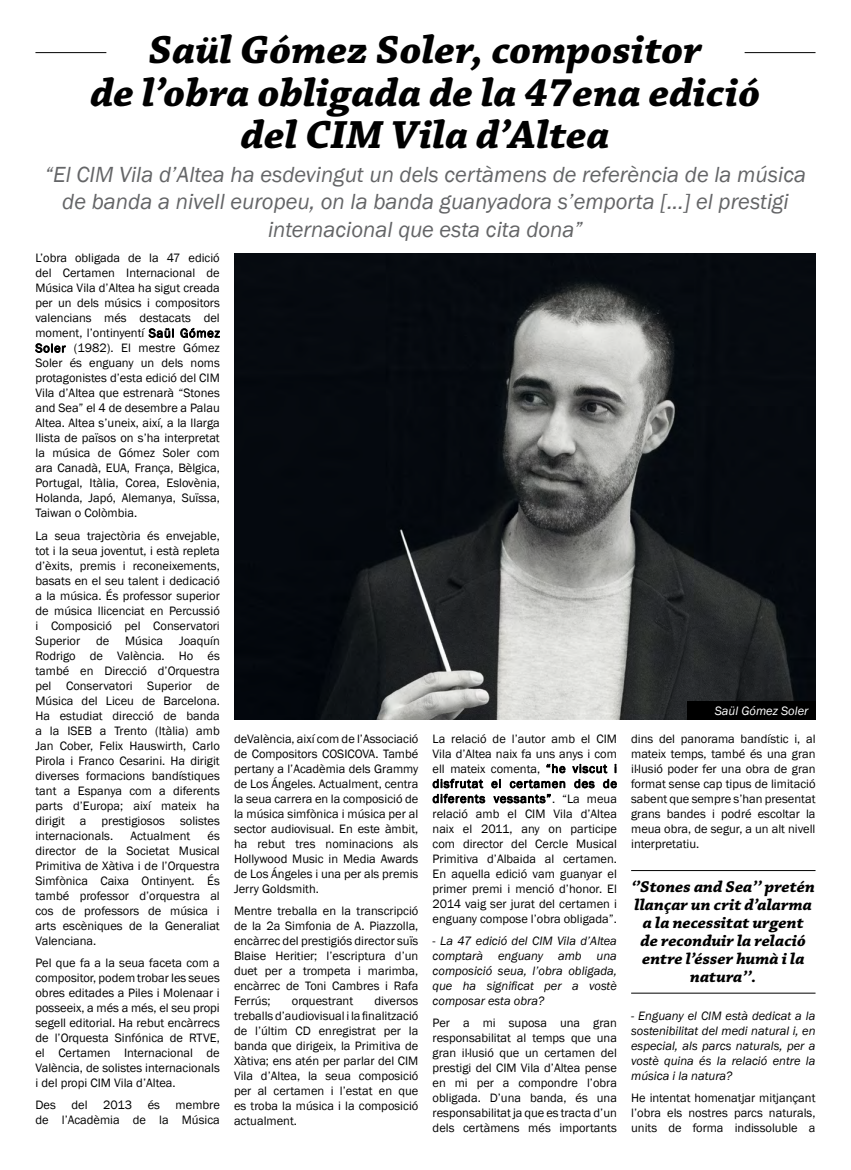
<style>
.page{position:relative;width:851px;height:1170px;background:#fff}
.page>*{position:absolute;margin:0;border:0;box-sizing:border-box;transform-origin:0 0}
.t1{font:italic 700 41.25px/42.5px "Chaparral Pro";color:#000;text-align:center;scale:1.05 1}
.t2{font:italic 22.5px/27.5px "Franklin Gothic";color:#646567;text-align:center}
.t3{font:italic 700 16.5px/18px "Chaparral Pro";color:#000;text-align:center;scale:1.05 1}
.t4{font:12.5px/15px "Franklin Gothic";color:#000;text-align:justify}
.t5{font:italic 12.5px/15px "Franklin Gothic";color:#000;text-align:justify}
.t6{font:italic 12.5px "Franklin Gothic";color:#fff}
.s1{font-style:normal}
</style>
<div class="page">
<img style="left:234px;top:253px;width:581px;height:466px">
<hr style="left:35px;top:52px;width:71px;height:1px;background:#000">
<hr style="left:744px;top:52px;width:71px;height:1px;background:#000">
<hr style="left:631px;top:870px;width:184px;height:1px;background:#000">
<hr style="left:631px;top:992px;width:184px;height:1px;background:#000">
<div style="left:687px;top:701px;width:128px;height:18px;background:#000"></div>
<h1 class="t1" style="left:90px;top:31px;width:639px">Saül Gómez Soler, compositor<br>de l’obra obligada de la 47ena edició del CIM Vila d’Altea</h1>
<h2 class="t2" style="left:45px;top:161px;width:762px">“El CIM Vila d’Altea ha esdevingut un dels certàmens de referència de la música de banda a nivell europeu, on la banda guanyadora s’emporta [...] el prestigi internacional que esta cita dona”</h2>
<p class="t4" style="left:35px;top:251px;width:186px">L’obra obligada de la 47 edició del Certamen Internacional de Música Vila d’Altea ha sigut creada per un dels músics i compositors valencians més destacats del moment, l’ontinyentí Saül Gómez Soler (1982). El mestre Gómez Soler és enguany un dels noms protagonistes d’esta edició del CIM Vila d’Altea que estrenarà “Stones and Sea” el 4 de desembre a Palau Altea. Altea s’uneix, així, a la llarga llista de països on s’ha interpretat la música de Gómez Soler com ara Canadà, EUA, França, Bèlgica, Portugal, Itàlia, Corea, Eslovènia, Holanda, Japó, Alemanya, Suïssa, Taiwan o Colòmbia.</p>
<p class="t4" style="left:35px;top:528px;width:186px">La seua trajectòria és envejable, tot i la seua joventut, i està repleta d’èxits, premis i reconeixements, basats en el seu talent i dedicació a la música. És professor superior de música llicenciat en Percussió i Composició pel Conservatori Superior</p>
<p class="t4" style="left:35px;top:633px;width:186px;text-indent:143px">Joaquín Rodrigo de València. Ho és també en Direcció d’Orquestra pel Conservatori Superior de Música del Liceu de Barcelona.<br>Ha estudiat direcció de banda a la ISEB a Trento (Itàlia) amb Jan Cober, Felix Hauswirth, Carlo Pirola i Franco Cesarini. Ha dirigit diverses formacions bandístiques tant a Espanya com a diferents parts d’Europa; així mateix ha dirigit a prestigiosos solistes internacionals.</p>
<p class="t4" style="left:96px;top:633px;width:15px">de</p>
<p class="t4" style="left:125px;top:633px;width:39px">Música</p>
<p class="t4" style="left:35px;top:828px;width:186px;text-indent:172px">és director de la Societat Musical Primitiva de Xàtiva i de l’Orquestra Simfònica Caixa Ontinyent. És també professor d’orquestra al cos de professors de música i arts escèniques de la Generaliat Valenciana.</p>
<p class="t4" style="left:35px;top:955px;width:186px">Pel que fa a la seua faceta com a compositor, podem trobar les seues obres editades a Piles i Molenaar i posseeix, a més a més, el seu propi segell editorial. Ha rebut encàrrecs de l’Orquesta Sinfónica de RTVE, el Certamen Internacional de València, de solistes internacionals i del propi CIM Vila d’Altea.</p>
<p class="t4" style="left:35px;top:1097px;width:22px">Des</p>
<p class="t4" style="left:71px;top:1097px;width:18px">del</p>
<p class="t4" style="left:103px;top:1097px;width:30px">2013</p>
<p class="t4" style="left:148px;top:1097px;width:14px">és</p>
<p class="t4" style="left:130px;top:828px;width:61px">Actualment</p>
<p class="t4" style="left:35px;top:1097px;width:186px;text-align:right">membre<br>de l’Acadèmia de la Música</p>
<p class="t4" style="left:234px;top:731px;width:186px">deValència, així com de l’Associació de Compositors COSICOVA. També pertany a l’Acadèmia dels Grammy de Los Ángeles. Actualment, centra la seua carrera en la composició de la música simfònica i música per al sector audiovisual. En este àmbit, ha rebut tres nominacions als Hollywood Music in Media Awards de Los Ángeles i una per als premis Jerry Goldsmith.</p>
<p class="t4" style="left:234px;top:903px;width:186px">Mentre treballa en la transcripció de la 2a Simfonia de A. Piazzolla, encàrrec del prestigiós director suïs Blaise Heritier; l’escriptura d’un duet per a trompeta i marimba, encàrrec de Toni Cambres i Rafa Ferrús;</p>
<p class="t4" style="left:234px;top:993px;width:186px;text-indent:140px">diversos treballs d’audiovisual i la finalització de l’últim CD enregistrat per la banda que dirigeix, la Primitiva de Xàtiva; ens atén per parlar del CIM Vila d’Altea, la seua composició per al certamen i l’estat en que es troba la música i la composició actualment.</p>
<p class="t4" style="left:292px;top:993px;width:63px">orquestrant</p>
<p class="t4" style="left:432px;top:731px;width:186px">La relació de l’autor amb el CIM Vila d’Altea naix fa uns anys i com ell mateix comenta, “he viscut i disfrutat el certamen des de diferents vessants”. “La meua relació amb el CIM Vila d’Altea naix el 2011, any on participe com director del Cercle Musical Primitiva d’Albaida al certamen.<br>En aquella edició vam guanyar el primer premi i menció d’honor. El 2014 vaig ser jurat del certamen i enguany compose l’obra obligada”.</p>
<p class="t5" style="left:432px;top:933px;width:186px"><span class="s1">-</span> La 47 edició del CIM Vila d’Altea comptarà enguany amb una composició seua, l’obra obligada, que ha significat per a vostè composar esta obra?</p>
<p class="t4" style="left:432px;top:1015px;width:186px">Per a mi suposa una gran responsabilitat al temps que una gran il·lusió que un certamen del prestigi del CIM Vila d’Altea pense en mi per a compondre l’obra obligada. D’una banda, és una responsabilitat ja que es tracta d’un dels certàmens més importants</p>
<p class="t6" style="left:714px;top:703px;width:95px">Saül Gómez Soler</p>
<p class="t4" style="left:631px;top:731px;width:186px">dins del panorama bandístic i, al mateix temps, també és una gran il·lusió poder fer una obra de gran format sense cap tipus de limitació sabent que sempre s’han presentat grans bandes i podré escoltar la meua obra, de segur, a un alt nivell interpretatiu.</p>
<h3 class="t3" style="left:631px;top:878px;width:176px">‘’Stones and Sea’’ pretén llançar un crit d’alarma a la necessitat urgent<br>de reconduir la relació entre l’ésser humà i la natura’’.</h3>
<p class="t5" style="left:631px;top:1008px;width:186px">- Enguany el CIM està dedicat a la sostenibilitat del medi natural i, en especial, als parcs naturals, per a vostè quina és la relació entre la música i la natura?</p>
<p class="t4" style="left:631px;top:1090px;width:186px">He intentat homenatjar mitjançant l’obra els nostres parcs naturals, units de forma indissoluble a</p>
</div>
